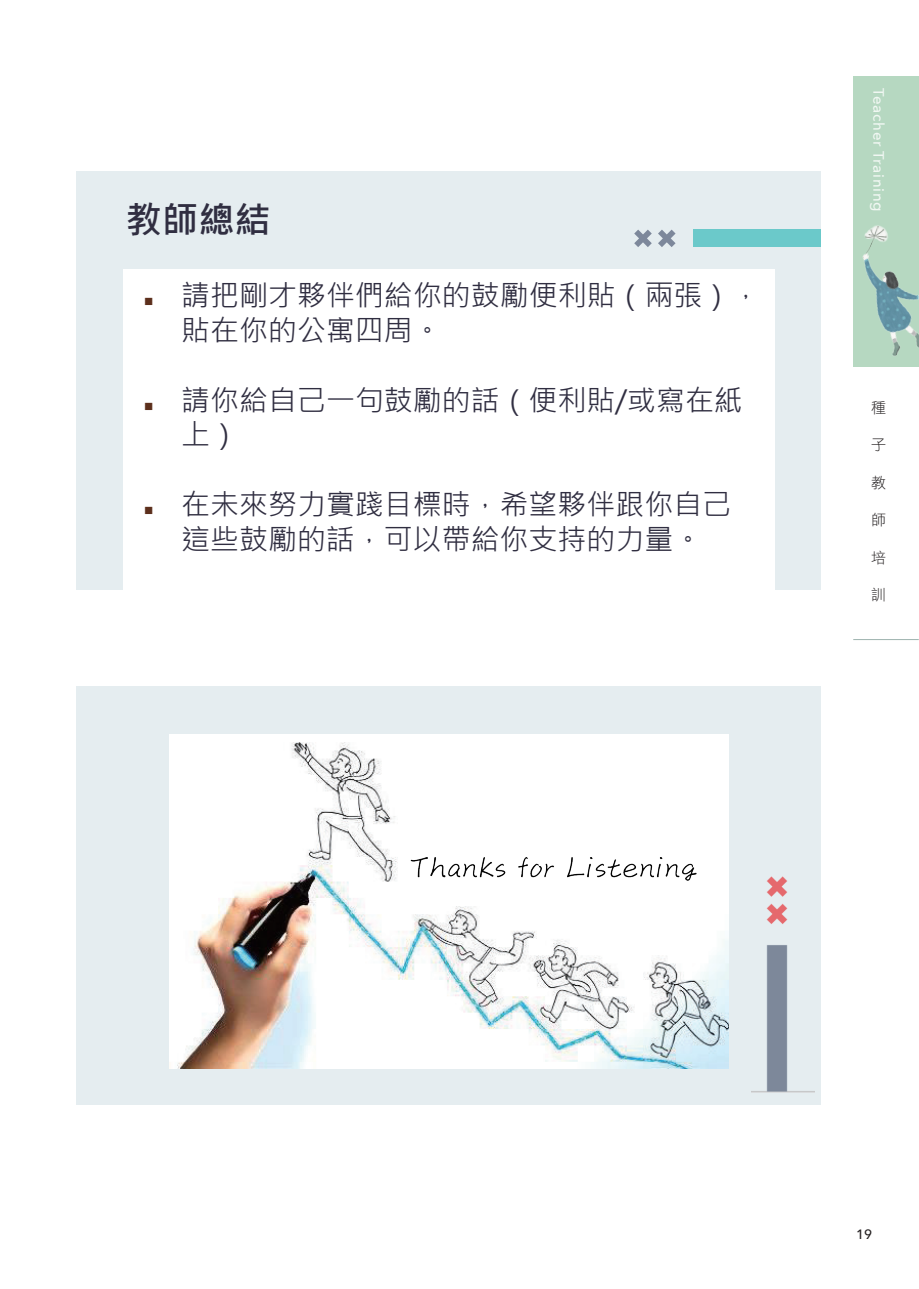
<style>
.page{position:relative;width:919px;height:1289px;background:#fff}
.page>*{position:absolute;margin:0;border:0;box-sizing:border-box;transform-origin:0 0}
.t1{font:700 36.15px "Microsoft Jheng Hei";color:#302e41}
.t2{font:28.95px/34.7px "Microsoft Jheng Hei";color:#302e41}
.t3{font:500 15px "Avenir Next";letter-spacing:.05em;color:#fff}
.t4{font:15px "DF Hei Std W3";color:#231f20}
.t5{font:500 13.5px "Avenir Next";color:#231f20}
.s1{color:#5c2f1c}
</style>
<div class="page">
<div style="left:853px;top:76px;width:65px;height:290px;background:#b6d8c1"></div>
<img style="left:864px;top:225px;width:24px;height:22px">
<img style="left:853px;top:247px;width:65px;height:120px">
<hr style="left:853px;top:639px;width:65px;height:1px;background:#9db3ae">
<div style="left:77px;top:171px;width:744px;height:418px;background:#e5edf0"></div>
<div style="left:123px;top:269px;width:651px;height:320px;background:#fff"></div>
<div style="left:693px;top:230px;width:128px;height:17px;background:#6bc9ca"></div>
<svg style="left:658px;top:229px;width:17px;height:18px"></svg>
<svg style="left:634px;top:229px;width:17px;height:18px"></svg>
<div style="left:77px;top:686px;width:744px;height:418px;background:#e5edf0"></div>
<img style="left:170px;top:735px;width:558px;height:333px">
<div style="left:392px;top:836px;width:337px;height:65px;background:#fff"></div>
<img style="left:751px;top:876px;width:63px;height:216px">
<p class="t1" style="left:126px;top:197px;width:146px">教師總結</p>
<p class="t2" style="left:181px;top:278px;width:580px;text-indent:-37px"><span class="s1">■</span> 請把剛才夥伴們給你的鼓勵便利貼（兩張），貼在你的公寓四周。</p>
<p class="t2" style="left:181px;top:383px;width:563px;text-indent:-37px"><span class="s1">■</span> 請你給自己一句鼓勵的話（便利貼/或寫在紙上）</p>
<p class="t2" style="left:144px;top:487px;width:588px;text-align:center"><span class="s1">■</span> 在未來努力實踐目標時，希望夥伴跟你自己這些鼓勵的話，可以帶給你支持的力量。</p>
<p class="t3" style="left:891px;top:88px;width:125px;rotate:90deg">Teacher Training</p>
<p class="t4" style="left:870px;top:399px;width:16px">種</p>
<p class="t4" style="left:870px;top:437px;width:16px">子</p>
<p class="t4" style="left:870px;top:474px;width:16px">教</p>
<p class="t4" style="left:870px;top:512px;width:16px">師</p>
<p class="t4" style="left:870px;top:549px;width:16px">培</p>
<p class="t4" style="left:870px;top:587px;width:15px">訓</p>
<p class="t5" style="left:856px;top:1223px;width:18px">19</p>
</div>
